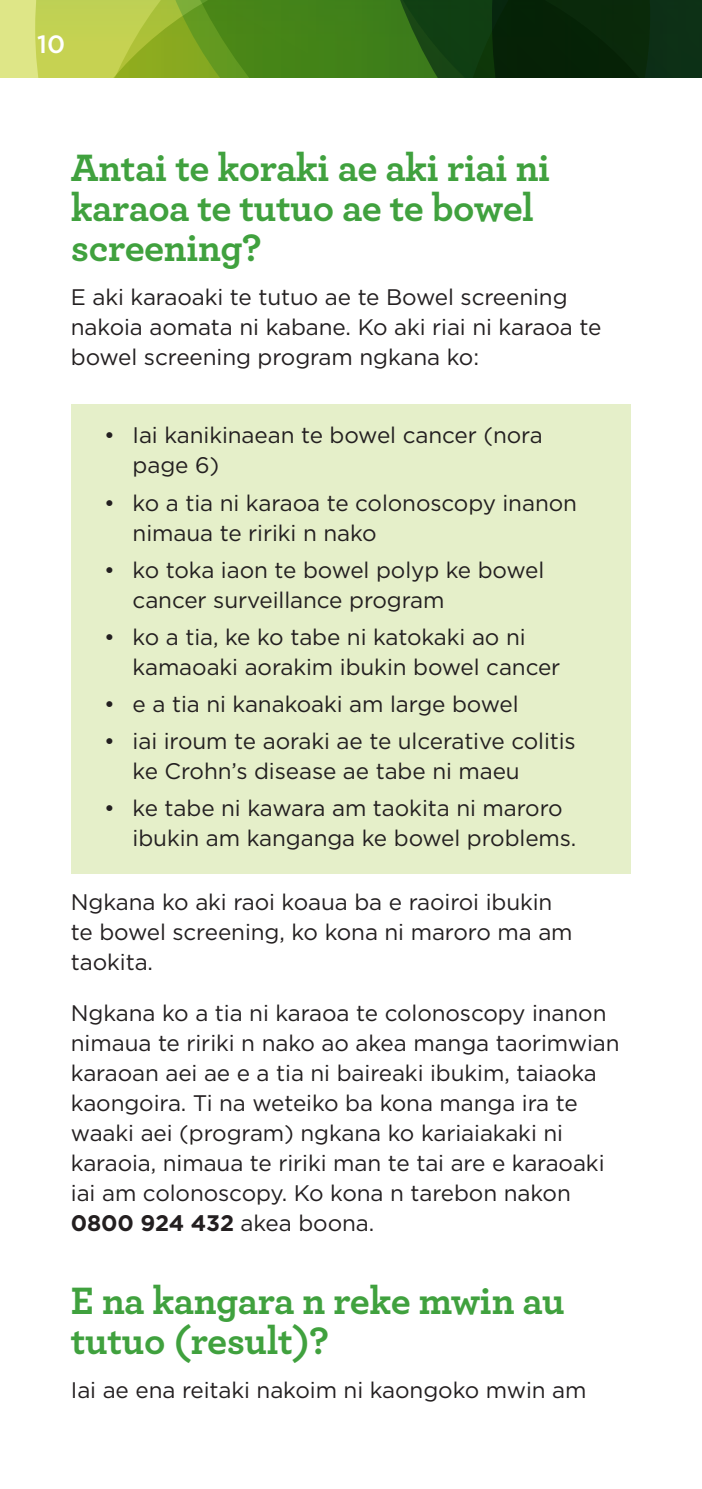
<style>
.page{position:relative;width:702px;height:1489px;background:#fff}
.page>*{position:absolute;margin:0;border:0;box-sizing:border-box;transform-origin:0 0}
.t1{font:700 40px/40px "Archer";letter-spacing:-.01em;color:#40a13e}
.t2{font:500 25px "Gotham";color:#fff}
.t3{font:22.5px/30px "Gotham";letter-spacing:-.005em;color:#231f20}
.s1{font-weight:700}
</style>
<div class="page">
<div style="left:0;top:0;width:31px;height:78px;background:#dee687"></div>
<div style="left:35px;top:0;width:48px;height:78px;background:#c5d252"></div>
<svg style="left:83px;top:0;width:619px;height:78px;background:#3d671a"></svg>
<div style="left:71px;top:404px;width:559px;height:469px;background:#e5efc9"></div>
<p class="t2" style="left:37px;top:28px;width:30px">10</p>
<h1 class="t1" style="left:71px;top:145px;width:481px">Antai te koraki ae aki riai ni karaoa te tutuo ae te bowel screening?</h1>
<p class="t3" style="left:71px;top:282px;width:532px">E aki karaoaki te tutuo ae te Bowel screening nakoia aomata ni kabane. Ko aki riai ni karaoa te bowel screening program ngkana ko:</p>
<p class="t3" style="left:133px;top:420px;width:411px;text-indent:-28px">• Iai kanikinaean te bowel cancer (nora page 6)</p>
<p class="t3" style="left:133px;top:487px;width:446px;text-indent:-28px">• ko a tia ni karaoa te colonoscopy inanon nimaua te ririki n nako</p>
<p class="t3" style="left:133px;top:554px;width:413px;text-indent:-28px">• ko toka iaon te bowel polyp ke bowel cancer surveillance program</p>
<p class="t3" style="left:133px;top:621px;width:429px;text-indent:-28px">• ko a tia, ke ko tabe ni katokaki ao ni kamaoaki aorakim ibukin bowel cancer</p>
<p class="t3" style="left:104px;top:688px;width:416px">• e a tia ni kanakoaki am large bowel</p>
<p class="t3" style="left:133px;top:725px;width:444px;text-indent:-28px">• iai iroum te aoraki ae te ulcerative colitis ke Crohn’s disease ae tabe ni maeu</p>
<p class="t3" style="left:133px;top:792px;width:445px;text-indent:-28px">• ke tabe ni kawara am taokita ni maroro ibukin am kanganga ke bowel problems.</p>
<p class="t3" style="left:71px;top:886px;width:503px">Ngkana ko aki raoi koaua ba e raoiroi ibukin te bowel screening, ko kona ni maroro ma am taokita.</p>
<p class="t3" style="left:71px;top:997px;width:550px">Ngkana ko a tia ni karaoa te colonoscopy inanon nimaua te ririki n nako ao akea manga taorimwian karaoan aei ae e a tia ni baireaki ibukim, taiaoka kaongoira. Ti na weteiko ba kona manga ira te waaki aei (program) ngkana ko kariaiakaki ni karaoia, nimaua te ririki man te tai are e karaoaki iai am colonoscopy. Ko kona n tarebon nakon <span class="s1">0800 924 432</span> akea boona.</p>
<h1 class="t1" style="left:71px;top:1277px;width:495px">E na kangara n reke mwin au tutuo (result)?</h1>
<p class="t3" style="left:71px;top:1374px;width:517px">Iai ae ena reitaki nakoim ni kaongoko mwin am</p>
</div>
